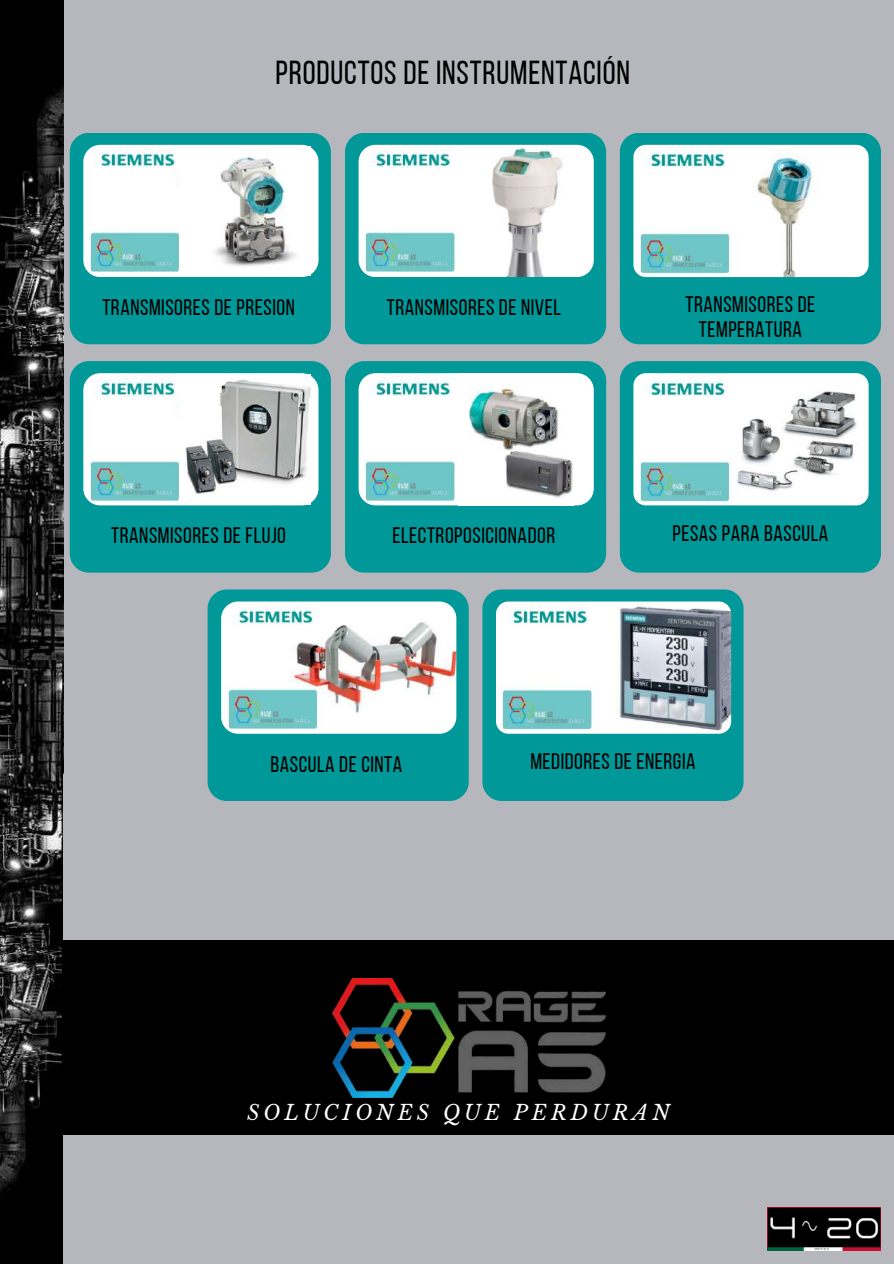
<style>
.page{position:relative;width:894px;height:1264px;background:#fff}
.page>*{position:absolute;margin:0;border:0;box-sizing:border-box;transform-origin:0 0}
.t1{font:33.15px "Bebas Neue";letter-spacing:.025em;color:#000}
.t2{font:22.35px/24.3px "Bebas Neue";letter-spacing:.025em;color:#000;text-align:center}
.t3{font:italic 20.55px "Libre Baskerville";letter-spacing:.195em;color:#fff}
</style>
<div class="page">
<div style="left:0;top:0;width:893px;height:1263px;background:#b6b7bc"></div>
<div style="left:70px;top:133px;width:261px;height:211px;background:#009898;border-radius:19px"></div>
<img style="left:83px;top:145px;width:235px;height:132px;border-radius:17px">
<img style="left:180px;top:146px;width:130px;height:130px">
<div style="left:345px;top:133px;width:261px;height:211px;background:#009898;border-radius:19px"></div>
<img style="left:358px;top:145px;width:235px;height:132px;border-radius:17px">
<div style="left:619px;top:133px;width:261px;height:211px;background:#009898;border-radius:19px"></div>
<img style="left:633px;top:145px;width:235px;height:132px;border-radius:12px">
<div style="left:70px;top:361px;width:261px;height:211px;background:#009898;border-radius:19px"></div>
<img style="left:83px;top:373px;width:235px;height:132px;border-radius:17px">
<div style="left:180px;top:375px;width:130px;height:129px;background:#fff"></div>
<div style="left:345px;top:361px;width:261px;height:211px;background:#009898;border-radius:19px"></div>
<img style="left:358px;top:373px;width:235px;height:132px;border-radius:17px">
<div style="left:619px;top:361px;width:261px;height:211px;background:#009898;border-radius:19px"></div>
<img style="left:633px;top:373px;width:235px;height:132px;border-radius:12px">
<img style="left:185px;top:378px;width:125px;height:122px">
<img style="left:458px;top:373px;width:115px;height:133px">
<div style="left:207px;top:589px;width:261px;height:212px;background:#009898;border-radius:19px"></div>
<img style="left:221px;top:601px;width:235px;height:132px;border-radius:17px">
<div style="left:482px;top:589px;width:261px;height:212px;background:#009898;border-radius:19px"></div>
<img style="left:496px;top:601px;width:235px;height:132px;border-radius:12px">
<img style="left:0;top:0;width:63px;height:773px">
<img style="left:0;top:660px;width:62px;height:603px">
<img style="left:767px;top:1207px;width:112px;height:43px">
<div style="left:62px;top:940px;width:831px;height:195px;background:#000"></div>
<img style="left:332px;top:978px;width:273px;height:118px">
<h1 class="t1" style="left:275px;top:59px;width:356px">PRODUCTOS DE INSTRUMENTACIÓN</h1>
<p class="t2" style="left:102px;top:297px;width:194px">TRANSMISORES DE PRESION</p>
<p class="t2" style="left:386px;top:297px;width:176px">TRANSMISORES DE NIVEL</p>
<p class="t2" style="left:111px;top:525px;width:176px">TRANSMISORES DE FLUJO</p>
<p class="t2" style="left:392px;top:525px;width:164px">ELECTROPOSICIONADOR</p>
<p class="t2" style="left:685px;top:294px;width:131px">TRANSMISORES DE<br>TEMPERATURA</p>
<p class="t2" style="left:672px;top:523px;width:157px">PESAS PARA BASCULA</p>
<p class="t2" style="left:270px;top:754px;width:133px">BASCULA DE CINTA</p>
<p class="t2" style="left:530px;top:751px;width:167px">MEDIDORES DE ENERGIA</p>
<p class="t3" style="left:247px;top:1100px;width:424px">SOLUCIONES QUE PERDURAN</p>
</div>
